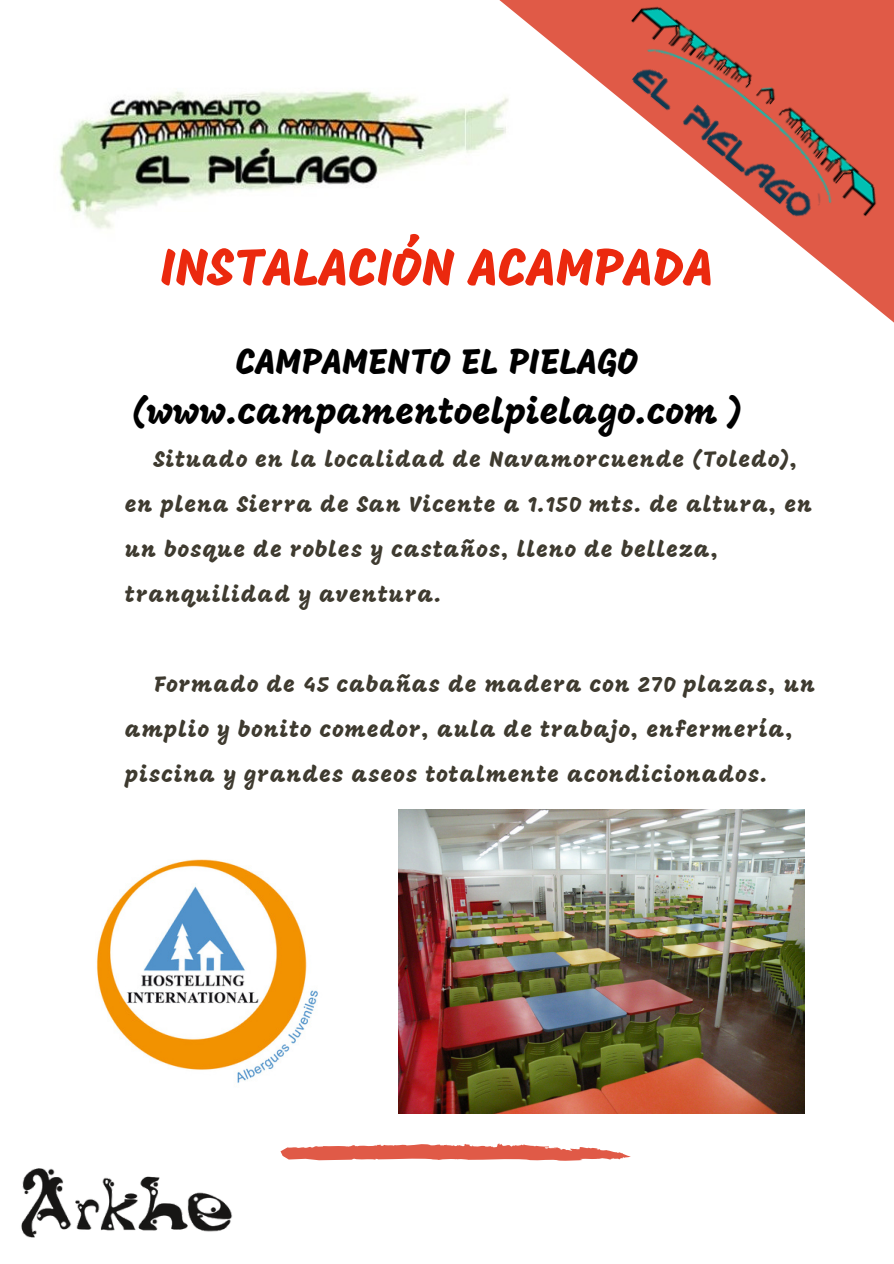
<style>
.page{position:relative;width:894px;height:1264px;background:#fff}
.page>*{position:absolute;margin:0;border:0;box-sizing:border-box;transform-origin:0 0}
.t1{font:52.5px "Mogra";color:#eb290e}
.t2{font:36px/49.5px "Mogra";color:#000;text-align:center}
.t3{font:22.5px/45px "Mogra";letter-spacing:.045em;color:#3e3a2f}
</style>
<div class="page">
<img style="left:59px;top:90px;width:330px;height:139px">
<svg style="left:280px;top:1143px;width:350px;height:17px"></svg>
<img style="left:97px;top:859px;width:221px;height:224px">
<svg style="left:389px;top:0;width:504px;height:322px"></svg>
<img style="left:565px;top:0;width:328px;height:283px">
<img style="left:398px;top:809px;width:406px;height:304px">
<img style="left:21px;top:1168px;width:211px;height:70px">
<p class="t1" style="left:160px;top:246px;width:554px">INSTALACIÓN ACAMPADA</p>
<h1 class="t2" style="left:132px;top:340px;width:610px">CAMPAMENTO EL PIELAGO (www.campamentoelpielago.com )</h1>
<p class="t3" style="left:125px;top:439px;width:688px;text-indent:28px">Situado en la localidad de Navamorcuende (Toledo), en plena Sierra de San Vicente a 1.150 mts. de altura, en un bosque de robles y castaños, lleno de belleza, tranquilidad y aventura.</p>
<p class="t3" style="left:125px;top:664px;width:691px;text-indent:28px">Formado de 45 cabañas de madera con 270 plazas, un amplio y bonito comedor, aula de trabajo, enfermería, piscina y grandes aseos totalmente acondicionados.</p>
</div>
